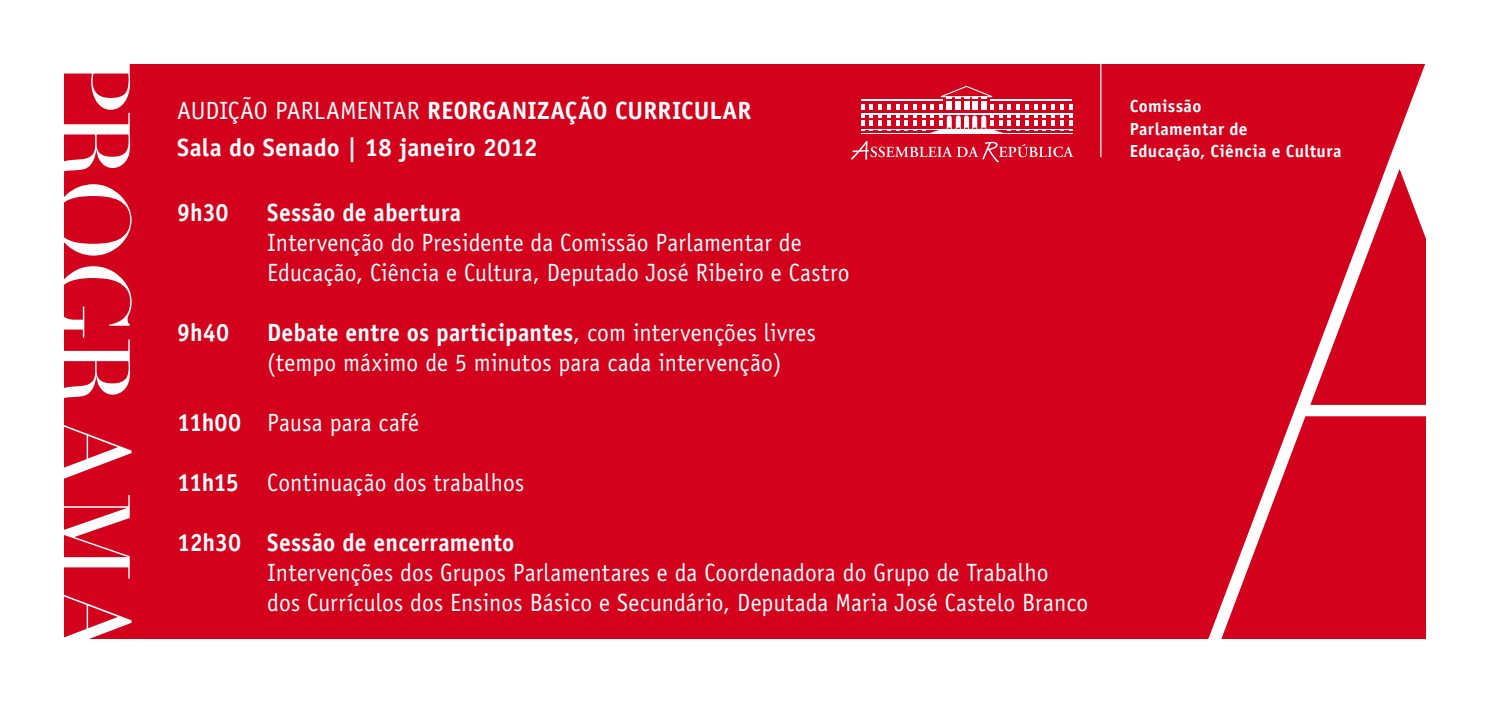
<style>
.page{position:relative;width:1489px;height:702px;background:#fff}
.page>*{position:absolute;margin:0;border:0;box-sizing:border-box;transform-origin:0 0}
.t1{font:102.5px "Didot";letter-spacing:-.035em;color:#fff}
.t2{font:25px/30px "Officina Sans";letter-spacing:.005em;color:#fff;scale:.94 1}
.t3{font:700 25px "Officina Sans";letter-spacing:.01em;color:#fff;scale:.94 1}
.t4{font:700 25px/37.5px "Officina Sans";letter-spacing:.01em;color:#fff}
.t5{font:25px "Officina Sans";letter-spacing:.005em;color:#fff}
.t6{font:700 17.5px/22.5px "Officina Sans";letter-spacing:.02em;color:#fff}
.s1{font-weight:700}
</style>
<div class="page">
<div style="left:64px;top:64px;width:1360px;height:574px;background:#d4011d"></div>
<svg style="left:1135px;top:64px;width:291px;height:575px"></svg>
<svg style="left:851px;top:141px;width:222px;height:21px"></svg>
<svg style="left:913px;top:104px;width:3px;height:27px"></svg>
<svg style="left:887px;top:104px;width:20px;height:27px"></svg>
<svg style="left:861px;top:104px;width:20px;height:27px"></svg>
<svg style="left:1016px;top:104px;width:3px;height:27px"></svg>
<svg style="left:1025px;top:104px;width:20px;height:27px"></svg>
<svg style="left:1051px;top:104px;width:3px;height:27px"></svg>
<svg style="left:1060px;top:104px;width:12px;height:27px"></svg>
<hr style="left:860px;top:113px;width:212px;height:1px;background:#fff">
<hr style="left:860px;top:133px;width:212px;height:1px;background:#fff">
<hr style="left:860px;top:129px;width:212px;height:1px;background:#fff">
<svg style="left:922px;top:86px;width:88px;height:47px"></svg>
<hr style="left:860px;top:99px;width:82px;height:1px;background:#fff">
<hr style="left:990px;top:99px;width:82px;height:1px;background:#fff">
<hr style="left:1100px;top:63px;width:1px;height:94px;background:#fff">
<h1 class="t1" style="left:154px;top:49px;width:612px;rotate:90deg">PROGRAMA</h1>
<p class="t4" style="left:177px;top:91px;width:570px;text-indent:250px">Reorganização Curricular<br>Sala do Senado | 18 janeiro 2012</p>
<p class="t5" style="left:177px;top:96px;width:219px">Audição Parlamentar</p>
<p class="t3" style="left:177px;top:196px;width:56px">9h30</p>
<p class="t3" style="left:267px;top:196px;width:208px">Sessão de abertura</p>
<p class="t2" style="left:267px;top:227px;width:620px">Intervenção do Presidente da Comissão Parlamentar de<br>Educação, Ciência e Cultura, Deputado José Ribeiro e Castro</p>
<p class="t3" style="left:177px;top:316px;width:57px">9h40</p>
<p class="t2" style="left:267px;top:317px;width:585px"><span class="s1">Debate entre os participantes</span>, com intervenções livres (tempo máximo de 5 minutos para cada intervenção)</p>
<p class="t2" style="left:177px;top:407px;width:258px"><span class="s1">11h00</span> Pausa para café</p>
<p class="t2" style="left:177px;top:467px;width:370px"><span class="s1">11h15</span> Continuação dos trabalhos</p>
<p class="t3" style="left:177px;top:526px;width:360px">12h30 Sessão de encerramento</p>
<p class="t2" style="left:267px;top:557px;width:874px">Intervenções dos Grupos Parlamentares e da Coordenadora do Grupo de Trabalho<br>dos Currículos dos Ensinos Básico e Secundário, Deputada Maria José Castelo Branco</p>
<p class="t6" style="left:1129px;top:95px;width:213px">Comissão<br>Parlamentar de<br>Educação, Ciência e Cultura</p>
</div>
